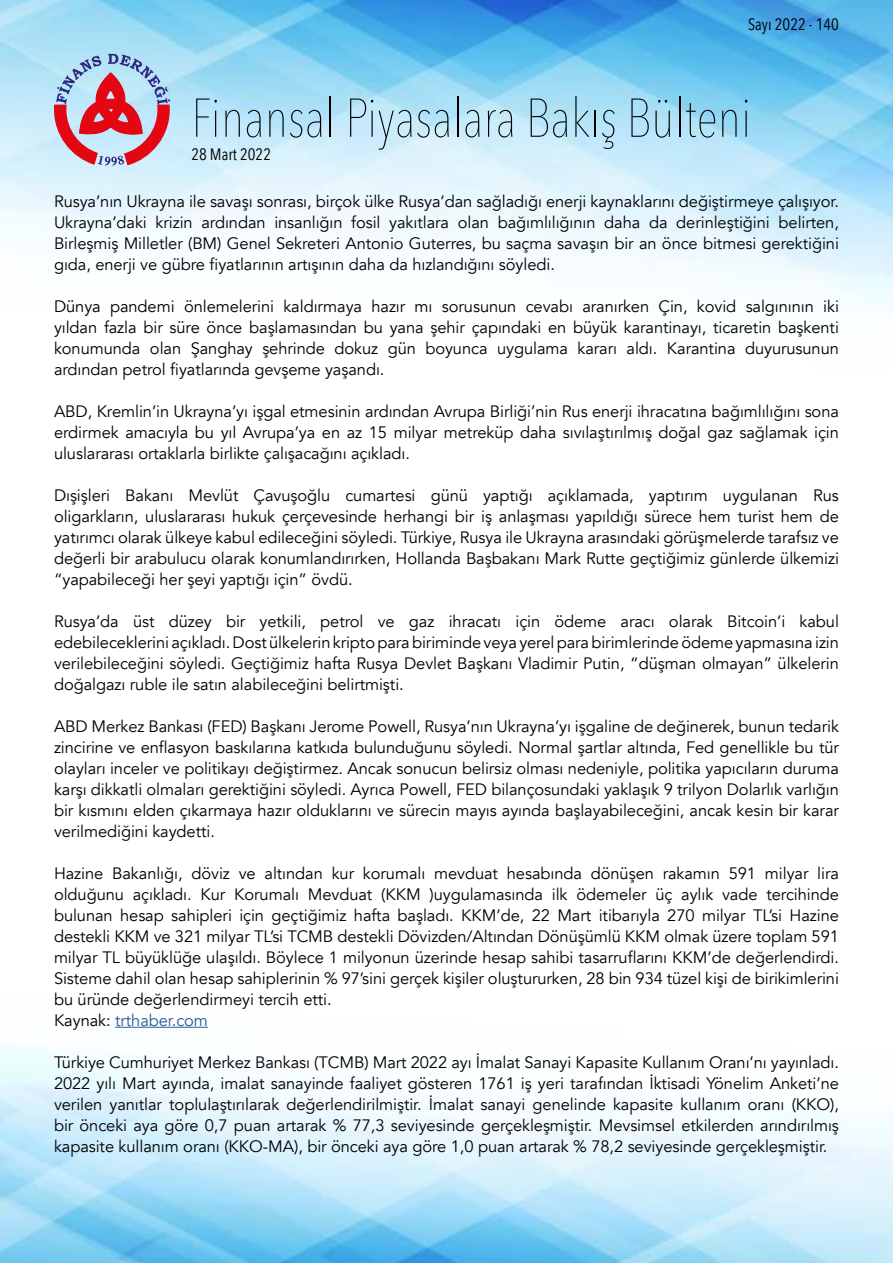
<style>
.page{position:relative;width:893px;height:1263px;background:#fff}
.page>*{position:absolute;margin:0;border:0;box-sizing:border-box;transform-origin:0 0}
.t1{font:200 54px "Avenir Next Condensed";color:#000}
.t2{font:16.5px/21px "Avenir";letter-spacing:-.005em;color:#000;text-align:justify}
.t3{font:16.5px "Avenir Next Condensed";color:#000}
.s1{color:#275b9b}
</style>
<div class="page">
<img style="left:0;top:0;width:893px;height:1263px">
<svg style="left:54px;top:54px;width:116px;height:112px;background:#c198ac"></svg>
<hr style="left:115px;top:1027px;width:93px;height:1px;background:#275b9b">
<p class="t3" style="left:748px;top:10px;width:92px">Sayı 2022 - 140</p>
<h1 class="t1" style="left:191px;top:86px;width:561px">Finansal Piyasalara Bakış Bülteni</h1>
<p class="t3" style="left:191px;top:140px;width:81px">28 Mart 2022</p>
<p class="t2" style="left:54px;top:191px;width:786px">Rusya’nın Ukrayna ile savaşı sonrası, birçok ülke Rusya’dan sağladığı enerji kaynaklarını değiştirmeye çalışıyor.<br>Ukrayna’daki krizin ardından insanlığın fosil yakıtlara olan bağımlılığının daha da derinleştiğini belirten, Birleşmiş Milletler (BM) Genel Sekreteri Antonio Guterres, bu saçma savaşın bir an önce bitmesi gerektiğini gıda, enerji ve gübre fiyatlarının artışının daha da hızlandığını söyledi.</p>
<p class="t2" style="left:54px;top:296px;width:786px">Dünya pandemi önlemelerini kaldırmaya hazır mı sorusunun cevabı aranırken Çin, kovid salgınının iki yıldan fazla bir süre önce başlamasından bu yana şehir çapındaki en büyük karantinayı, ticaretin başkenti konumunda olan Şanghay şehrinde dokuz gün boyunca uygulama kararı aldı. Karantina duyurusunun ardından petrol fiyatlarında gevşeme yaşandı.</p>
<p class="t2" style="left:54px;top:401px;width:786px">ABD, Kremlin’in Ukrayna’yı işgal etmesinin ardından Avrupa Birliği’nin Rus enerji ihracatına bağımlılığını sona erdirmek amacıyla bu yıl Avrupa’ya en az 15 milyar metreküp daha sıvılaştırılmış doğal gaz sağlamak için uluslararası ortaklarla birlikte çalışacağını açıkladı.</p>
<p class="t2" style="left:54px;top:485px;width:786px">Dışişleri Bakanı Mevlüt Çavuşoğlu cumartesi günü yaptığı açıklamada, yaptırım uygulanan Rus oligarkların, uluslararası hukuk çerçevesinde herhangi bir iş anlaşması yapıldığı sürece hem turist hem de yatırımcı olarak ülkeye kabul edileceğini söyledi. Türkiye, Rusya ile Ukrayna arasındaki görüşmelerde tarafsız ve değerli bir arabulucu olarak konumlandırırken, Hollanda Başbakanı Mark Rutte geçtiğimiz günlerde ülkemizi “yapabileceği her şeyi yaptığı için” övdü.</p>
<p class="t2" style="left:54px;top:611px;width:786px">Rusya’da üst düzey bir yetkili, petrol ve gaz ihracatı için ödeme aracı olarak Bitcoin’i kabul edebileceklerini açıkladı. Dost ülkelerin kripto para biriminde veya yerel para birimlerinde ödeme yapmasına izin verilebileceğini söyledi. Geçtiğimiz hafta Rusya Devlet Başkanı Vladimir Putin, “düşman olmayan” ülkelerin doğalgazı ruble ile satın alabileceğini belirtmişti.</p>
<p class="t2" style="left:54px;top:716px;width:786px">ABD Merkez Bankası (FED) Başkanı Jerome Powell, Rusya’nın Ukrayna’yı işgaline de değinerek, bunun tedarik zincirine ve enflasyon baskılarına katkıda bulunduğunu söyledi. Normal şartlar altında, Fed genellikle bu tür olayları inceler ve politikayı değiştirmez. Ancak sonucun belirsiz olması nedeniyle, politika yapıcıların duruma karşı dikkatli olmaları gerektiğini söyledi. Ayrıca Powell, FED bilançosundaki yaklaşık 9 trilyon Dolarlık varlığın bir kısmını elden çıkarmaya hazır olduklarını ve sürecin mayıs ayında başlayabileceğini, ancak kesin bir karar verilmediğini kaydetti.</p>
<p class="t2" style="left:54px;top:863px;width:786px;text-align:left">Hazine Bakanlığı, döviz ve altından kur korumalı mevduat hesabında dönüşen rakamın 591 milyar lira olduğunu açıkladı. Kur Korumalı Mevduat (KKM )uygulamasında ilk ödemeler üç aylık vade tercihinde bulunan hesap sahipleri için geçtiğimiz hafta başladı. KKM’de, 22 Mart itibarıyla 270 milyar TL’si Hazine destekli KKM ve 321 milyar TL’si TCMB destekli Dövizden/Altından Dönüşümlü KKM olmak üzere toplam 591 milyar TL büyüklüğe ulaşıldı. Böylece 1 milyonun üzerinde hesap sahibi tasarruflarını KKM’de değerlendirdi.<br>Sisteme dahil olan hesap sahiplerinin % 97’sini gerçek kişiler oluştururken, 28 bin 934 tüzel kişi de birikimlerini bu üründe değerlendirmeyi tercih etti.<br>Kaynak: <span class="s1">trthaber.com</span></p>
<p class="t2" style="left:54px;top:1052px;width:786px">Türkiye Cumhuriyet Merkez Bankası (TCMB) Mart 2022 ayı İmalat Sanayi Kapasite Kullanım Oranı’nı yayınladı.<br>2022 yılı Mart ayında, imalat sanayinde faaliyet gösteren 1761 iş yeri tarafından İktisadi Yönelim Anketi’ne verilen yanıtlar toplulaştırılarak değerlendirilmiştir. İmalat sanayi genelinde kapasite kullanım oranı (KKO), bir önceki aya göre 0,7 puan artarak % 77,3 seviyesinde gerçekleşmiştir. Mevsimsel etkilerden arındırılmış kapasite kullanım oranı (KKO-MA), bir önceki aya göre 1,0 puan artarak % 78,2 seviyesinde gerçekleşmiştir.</p>
</div>
